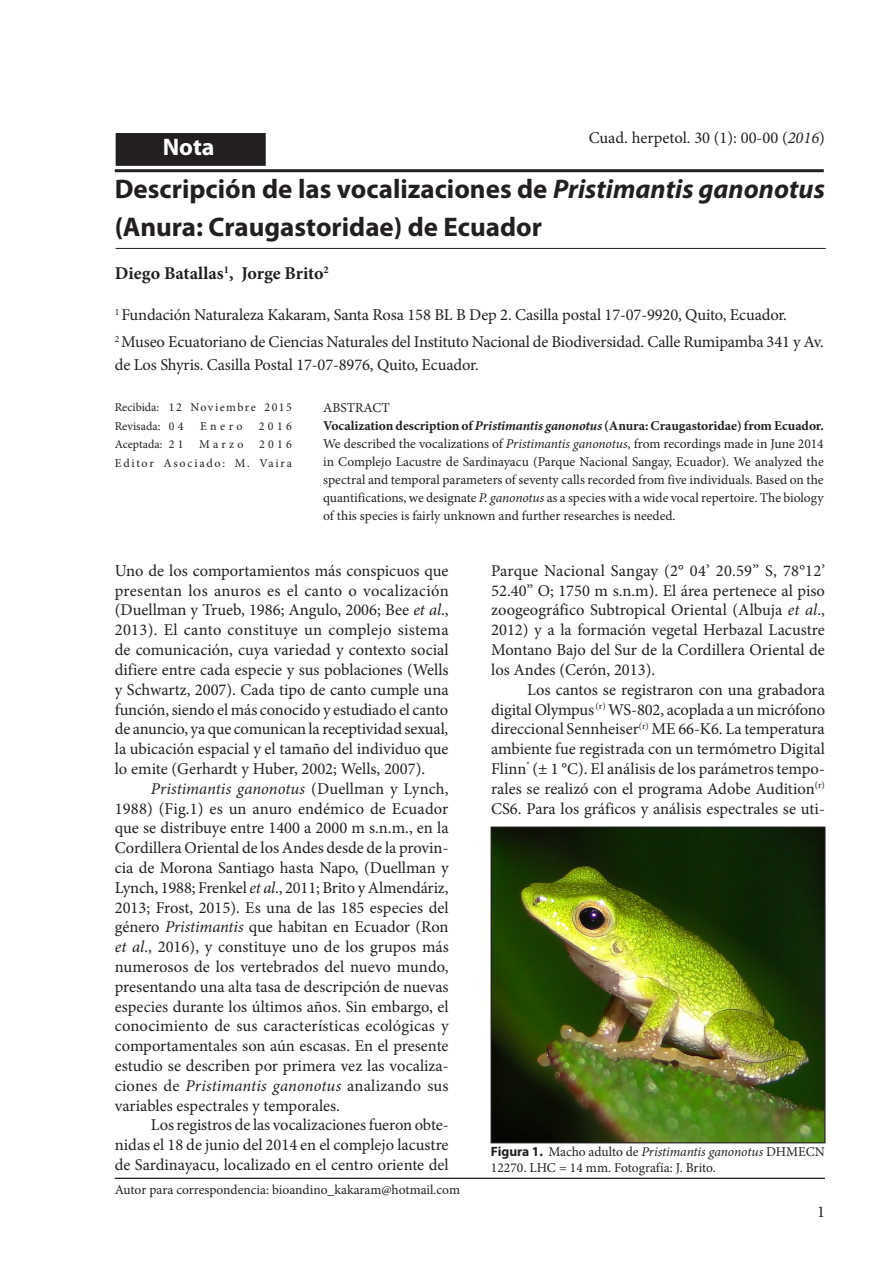
<style>
.page{position:relative;width:893px;height:1263px;background:#fff}
.page>*{position:absolute;margin:0;border:0;box-sizing:border-box;transform-origin:0 0}
.Título{font:700 27px/37.5px "Myriad Pro";color:#231f20}
.Sección{font:700 24px "Myriad Pro";color:#fff}
.Autores{font:700 18px "Minion Pro";color:#231f20}
.C__de_texto{font:16.5px/19.8px "Minion Pro";color:#231f20;text-align:justify}
.Direcciones{font:16.5px/22.6px "Minion Pro";letter-spacing:-.01em;color:#231f20}
.Resumen{font:13.5px/18px "Minion Pro";color:#231f20;text-align:justify}
.C__de_texto-2{font:13.5px/16.2px "Minion Pro";color:#231f20}
.Correspondencia{font:13.5px "Minion Pro";letter-spacing:-.005em;color:#231f20}
.Recibido{font:12px "Minion Pro";letter-spacing:.125em;color:#231f20}
.Recibido-2{font:12px "Minion Pro";letter-spacing:.145em;color:#231f20}
.Recibido-3{font:12px "Minion Pro";letter-spacing:.005em;color:#231f20}
.Recibido-4{font:12px "Minion Pro";color:#231f20}
.s1{font-style:italic}
.s2{font-weight:700}
.s3{font-weight:700;font-style:italic}
.s4{font-family:"Myriad Pro";font-weight:700}
</style>
<div class="page">
<hr style="left:115px;top:169px;width:709px;height:3px;background:#231f20">
<div style="left:116px;top:134px;width:149px;height:31px;background:#231f20"></div>
<div style="left:116px;top:133px;width:150px;height:33px;border:2px solid #231f20"></div>
<hr style="left:115px;top:1178px;width:710px;height:1px;background:#231f20">
<hr style="left:116px;top:248px;width:710px;height:1px;background:#231f20">
<img style="left:493px;top:828px;width:330px;height:313px">
<div style="left:491px;top:826px;width:334px;height:317px;border:1px solid #231f20"></div>
<p class="Sección" style="left:163px;top:131px;width:53px">Nota</p>
<p class="C__de_texto" style="left:589px;top:128px;width:238px">Cuad. herpetol. 30 (1): 00-00 (<span class="s1">2016</span>)</p>
<p class="Título" style="left:115px;top:169px;width:712px">Descripción de las vocalizaciones de <span class="s1">Pristimantis ganonotus </span>(Anura: Craugastoridae) de Ecuador</p>
<p class="Autores" style="left:115px;top:261px;width:216px">Diego Batallas<sup>1</sup>, Jorge Brito<sup>2</sup></p>
<p class="Direcciones" style="left:115px;top:303px;width:674px"><sup>1</sup> Fundación Naturaleza Kakaram, Santa Rosa 158 BL B Dep 2. Casilla postal 17-07-9920, Quito, Ecuador.</p>
<p class="Direcciones" style="left:115px;top:330px;width:710px"><sup>2</sup> Museo Ecuatoriano de Ciencias Naturales del Instituto Nacional de Biodiversidad. Calle Rumipamba 341 y Av. de Los Shyris. Casilla Postal 17-07-8976, Quito, Ecuador.</p>
<p class="Recibido" style="left:115px;top:399px;width:179px">Recibida: 12 Noviembre 2015</p>
<p class="Recibido-3" style="left:115px;top:418px;width:70px">Revisada: 0 4</p>
<p class="Recibido" style="left:200px;top:418px;width:44px">Enero</p>
<p class="Recibido" style="left:259px;top:418px;width:35px">2016</p>
<p class="Recibido-4" style="left:115px;top:436px;width:70px">Aceptada: 2 1</p>
<p class="Recibido" style="left:199px;top:436px;width:46px">Marzo</p>
<p class="Recibido" style="left:259px;top:436px;width:34px">2016</p>
<p class="Recibido-2" style="left:115px;top:455px;width:179px">Editor Asociado: M. Vaira</p>
<p class="Resumen" style="left:323px;top:399px;width:68px">ABSTRACT</p>
<p class="Resumen" style="left:323px;top:417px;width:502px"><span class="s2">Vocalization description of</span> <span class="s3">Pristimantis ganonotus</span> <span class="s2">(Anura: Craugastoridae) from Ecuador.<br></span>We described the vocalizations of <span class="s1">Pristimantis ganonotus</span>, from recordings made in June 2014 in Complejo Lacustre de Sardinayacu (Parque Nacional Sangay, Ecuador). We analyzed the spectral and temporal parameters of seventy calls recorded from five individuals. Based on the quantifications, we designate <span class="s1">P. ganonotus</span> as a species with a wide vocal repertoire. The biology of this species is fairly unknown and further researches is needed.</p>
<p class="C__de_texto" style="left:115px;top:561px;width:335px">Uno de los comportamientos más conspicuos que presentan los anuros es el canto o vocalización (Duellman y Trueb, 1986; Angulo, 2006; Bee <span class="s1">et al</span>., 2013). El canto constituye un complejo sistema de comunicación, cuya variedad y contexto social difiere entre cada especie y sus poblaciones (Wells y Schwartz, 2007). Cada tipo de canto cumple una función, siendo el más conocido y estudiado el canto de anuncio, ya que comunican la receptividad sexual, la ubicación espacial y el tamaño del individuo que lo emite (Gerhardt y Huber, 2002; Wells, 2007).</p>
<p class="C__de_texto" style="left:115px;top:779px;width:336px;text-indent:36px"><span class="s1">Pristimantis ganonotus</span> (Duellman y Lynch, 1988) (Fig.1) es un anuro endémico de Ecuador que se distribuye entre 1400 a 2000 m s.n.m., en la Cordillera Oriental de los Andes desde de la provin&shy;cia de Morona Santiago hasta Napo, (Duellman y Lynch, 1988; Frenkel <span class="s1">et al</span>., 2011; Brito y Almendáriz, 2013; Frost, 2015). Es una de las 185 especies del género <span class="s1">Pristimantis</span> que habitan en Ecuador (Ron <span class="s1">et al</span>., 2016), y constituye uno de los grupos más numerosos de los vertebrados del nuevo mundo, presentando una alta tasa de descripción de nuevas especies durante los últimos años. Sin embargo, el conocimiento de sus características ecológicas y comportamentales son aún escasas. En el presente estudio se describen por primera vez las vocaliza&shy;ciones de <span class="s1">Pristimantis ganonotus</span> analizando sus variables espectrales y temporales.</p>
<p class="C__de_texto" style="left:115px;top:1115px;width:335px;text-indent:36px">Los registros de las vocalizaciones fueron obte&shy;nidas el 18 de junio del 2014 en el complejo lacustre de Sardinayacu, localizado en el centro oriente del</p>
<p class="Correspondencia" style="left:115px;top:1181px;width:347px">Autor para correspondencia: bioandino_kakaram@hotmail.com</p>
<p class="C__de_texto" style="left:491px;top:561px;width:335px">Parque Nacional Sangay (2° 04’ 20.59’’ S, 78°12’ 52.40’’ O; 1750 m s.n.m). El área pertenece al piso zoogeográfico Subtropical Oriental (Albuja <span class="s1">et al</span>., 2012) y a la formación vegetal Herbazal Lacustre Montano Bajo del Sur de la Cordillera Oriental de los Andes (Cerón, 2013).</p>
<p class="C__de_texto" style="left:491px;top:680px;width:335px;text-indent:36px">Los cantos se registraron con una grabadora digital Olympus <sup>(r)</sup> WS-802, acoplada a un micrófono direccional Sennheiser<sup>(r)</sup> ME 66-K6. La temperatura ambiente fue registrada con un termómetro Digital Flinn<sup>®</sup> (± 1 °C). El análisis de los parámetros tempo&shy;rales se realizó con el programa Adobe Audition<sup>(r)<br></sup>CS6. Para los gráficos y análisis espectrales se uti-</p>
<p class="C__de_texto-2" style="left:491px;top:1143px;width:335px"><span class="s4">Figura 1.</span> Macho adulto de <span class="s1">Pristimantis ganonotus</span> DHMECN<br>12270. LHC = 14 mm. Fotografía: J. Brito.</p>
<p class="C__de_texto" style="left:817px;top:1202px;width:9px">1</p>
</div>
